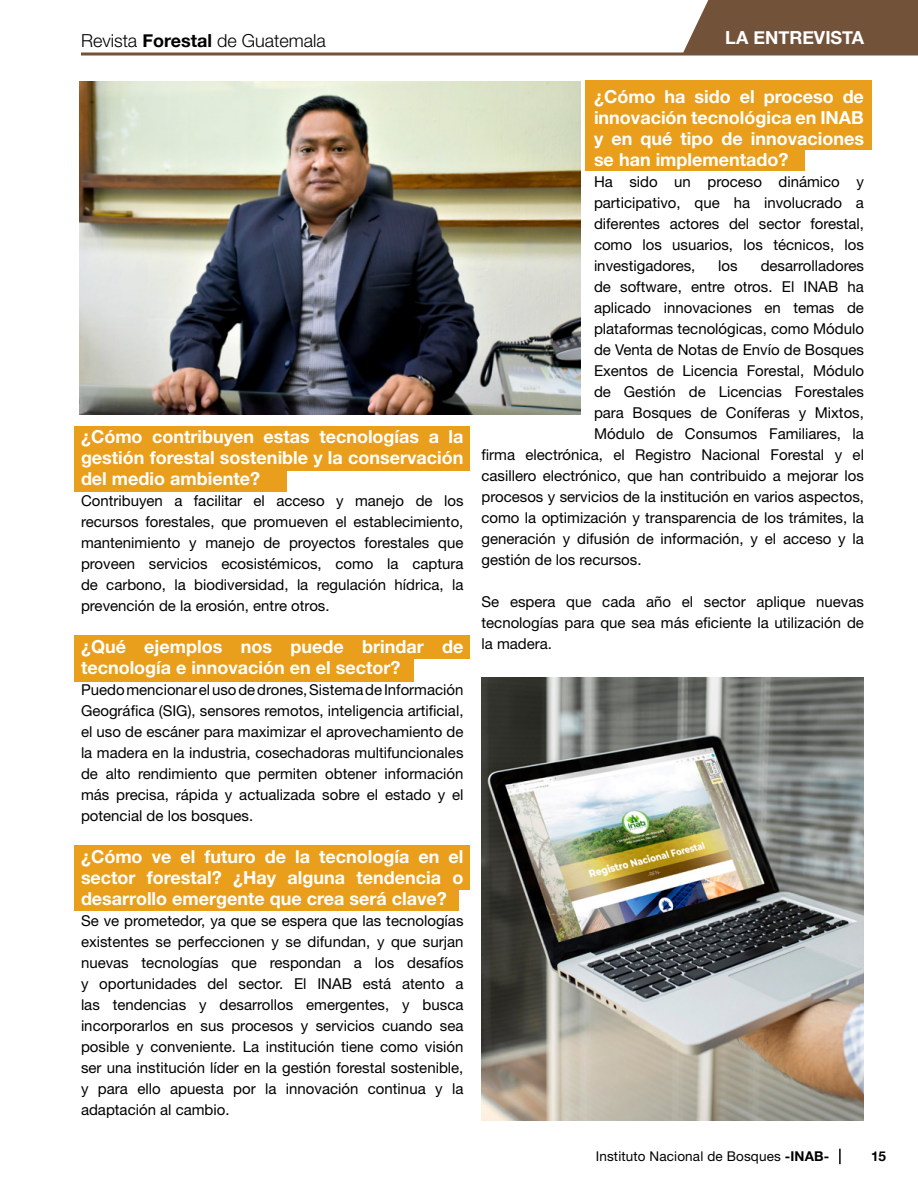
<style>
.page{position:relative;width:918px;height:1188px;background:#fff}
.page>*{position:absolute;margin:0;border:0;box-sizing:border-box;transform-origin:0 0}
.t1{font:700 18px/21px "Helvetica Neue LT Std";color:#fff;text-align:justify}
.t2{font:300 18px "Helvetica Neue LT Std";color:#000}
.t3{font:700 18px "Helvetica Neue";color:#fff}
.t4{font:15px/21px "Helvetica Neue LT Std";color:#000;text-align:justify}
.t5{font:13.5px "Helvetica Neue LT Std";letter-spacing:.01em;color:#000}
.t6{font:700 13.5px "Helvetica Neue";color:#000}
.s1{font-family:"Helvetica Neue";font-weight:700}
</style>
<div class="page">
<div style="left:683px;top:0;width:235px;height:52px;background:#725339"></div>
<svg style="left:81px;top:52px;width:837px;height:4px;background:#907763"></svg>
<svg style="left:839px;top:1149px;width:2px;height:15px"></svg>
<div style="left:74px;top:426px;width:396px;height:23px;background:#e99f1c"></div>
<div style="left:585px;top:81px;width:287px;height:23px;background:#e99f1c"></div>
<div style="left:585px;top:104px;width:287px;height:23px;background:#e99f1c"></div>
<div style="left:585px;top:127px;width:287px;height:23px;background:#e99f1c"></div>
<div style="left:585px;top:148px;width:220px;height:23px;background:#e99f1c"></div>
<div style="left:74px;top:636px;width:396px;height:23px;background:#e99f1c"></div>
<div style="left:74px;top:845px;width:396px;height:23px;background:#e99f1c"></div>
<div style="left:74px;top:866px;width:396px;height:23px;background:#e99f1c"></div>
<div style="left:74px;top:888px;width:385px;height:23px;background:#e99f1c"></div>
<div style="left:74px;top:658px;width:340px;height:23px;background:#e99f1c"></div>
<div style="left:74px;top:448px;width:396px;height:23px;background:#e99f1c"></div>
<div style="left:74px;top:469px;width:212px;height:23px;background:#e99f1c"></div>
<img style="left:80px;top:81px;width:500px;height:333px">
<img style="left:482px;top:677px;width:382px;height:443px">
<p class="t2" style="left:81px;top:30px;width:246px">Revista <span class="s1">Forestal</span> de Guatemala</p>
<p class="t3" style="left:725px;top:26px;width:140px">LA ENTREVISTA</p>
<p class="t1" style="left:81px;top:426px;width:384px">¿Cómo contribuyen estas tecnologías a la gestión forestal sostenible y la conservación del medio ambiente?</p>
<p class="t4" style="left:81px;top:490px;width:384px">Contribuyen a facilitar el acceso y manejo de los recursos forestales, que promueven el establecimiento, mantenimiento y manejo de proyectos forestales que proveen servicios ecosistémicos, como la captura de carbono, la biodiversidad, la regulación hídrica, la prevención de la erosión, entre otros.</p>
<p class="t1" style="left:81px;top:636px;width:384px">¿Qué ejemplos nos puede brindar de tecnología e innovación en el sector?</p>
<p class="t4" style="left:81px;top:679px;width:384px">Puedo mencionar el uso de drones, Sistema de Información Geográfica (SIG), sensores remotos, inteligencia artificial, el uso de escáner para maximizar el aprovechamiento de la madera en la industria, cosechadoras multifuncionales de alto rendimiento que permiten obtener información más precisa, rápida y actualizada sobre el estado y el potencial de los bosques.</p>
<p class="t1" style="left:81px;top:846px;width:384px">¿Cómo ve el futuro de la tecnología en el sector forestal? ¿Hay alguna tendencia o desarrollo emergente que crea será clave?</p>
<p class="t4" style="left:81px;top:910px;width:384px">Se ve prometedor, ya que se espera que las tecnologías existentes se perfeccionen y se difundan, y que surjan nuevas tecnologías que respondan a los desafíos y oportunidades del sector. El INAB está atento a las tendencias y desarrollos emergentes, y busca incorporarlos en sus procesos y servicios cuando sea posible y conveniente. La institución tiene como visión ser una institución líder en la gestión forestal sostenible, y para ello apuesta por la innovación continua y la adaptación al cambio.</p>
<p class="t1" style="left:594px;top:86px;width:272px">¿Cómo ha sido el proceso de innovación tecnológica en INAB y en qué tipo de innovaciones se han implementado?</p>
<p class="t4" style="left:594px;top:171px;width:272px">Ha sido un proceso dinámico y participativo, que ha involucrado a diferentes actores del sector forestal, como los usuarios, los técnicos, los investigadores,</p>
<p class="t4" style="left:718px;top:255px;width:21px">los</p>
<p class="t4" style="left:761px;top:255px;width:105px">desarrolladores</p>
<p class="t4" style="left:594px;top:276px;width:271px">de software, entre otros. El INAB ha</p>
<p class="t4" style="left:594px;top:297px;width:271px">aplicado innovaciones en temas de</p>
<p class="t4" style="left:594px;top:318px;width:272px">plataformas tecnológicas, como Módulo</p>
<p class="t4" style="left:594px;top:339px;width:272px">de Venta de Notas de Envío de Bosques</p>
<p class="t4" style="left:594px;top:360px;width:271px">Exentos de Licencia Forestal, Módulo</p>
<p class="t4" style="left:594px;top:381px;width:272px">de Gestión de Licencias Forestales</p>
<p class="t4" style="left:594px;top:402px;width:271px">para Bosques de Coníferas y Mixtos,</p>
<p class="t4" style="left:594px;top:423px;width:271px">Módulo de Consumos Familiares, la</p>
<p class="t4" style="left:482px;top:444px;width:384px">firma electrónica, el Registro Nacional Forestal y el</p>
<p class="t4" style="left:482px;top:465px;width:384px">casillero electrónico, que han contribuido a mejorar los</p>
<p class="t4" style="left:482px;top:486px;width:384px">procesos y servicios de la institución en varios aspectos,</p>
<p class="t4" style="left:482px;top:507px;width:384px">como la optimización y transparencia de los trámites, la</p>
<p class="t4" style="left:482px;top:528px;width:384px">generación y difusión de información, y el acceso y la</p>
<p class="t4" style="left:482px;top:549px;width:162px">gestión de los recursos.</p>
<p class="t4" style="left:482px;top:591px;width:384px">Se espera que cada año el sector aplique nuevas tecnologías para que sea más eficiente la utilización de la madera.</p>
<p class="t5" style="left:596px;top:1148px;width:235px">Instituto Nacional de Bosques <span class="s1">-INAB-</span></p>
<p class="t6" style="left:871px;top:1148px;width:17px">15</p>
</div>
